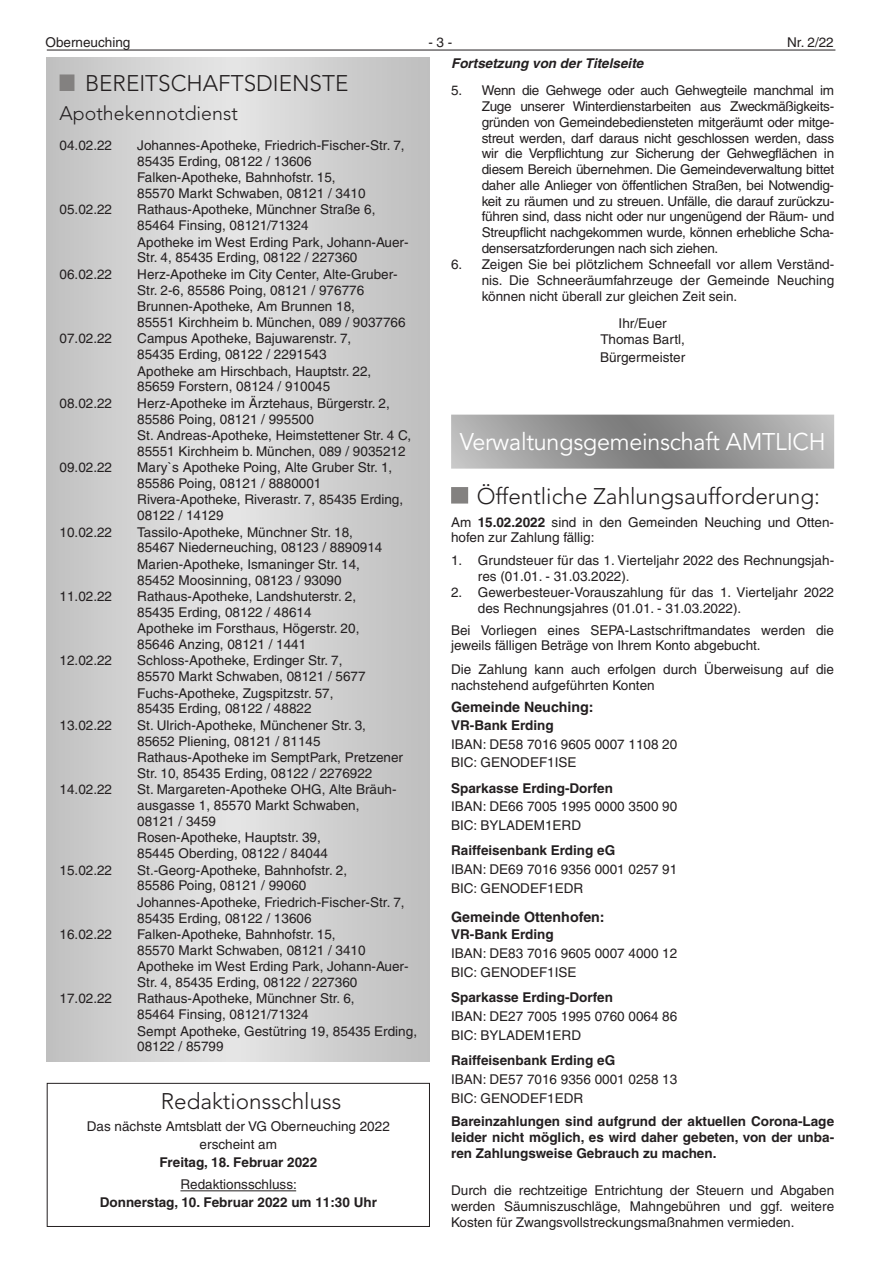
<style>
.page{position:relative;width:881px;height:1263px;background:#fff}
.page>*{position:absolute;margin:0;border:0;box-sizing:border-box;transform-origin:0 0}
.t1{font:24px "Avenir LT";letter-spacing:-.01em;color:#fff}
.t2{font:300 22.5px "Avenir LT";color:#231f20}
.t3{font:300 19.5px "Avenir LT";color:#231f20}
.t4{font:700 14.25px "Helvetica LT";color:#231f20}
.t5{font:13.5px/16px "Helvetica LT";color:#231f20}
.t6{font:700 13.5px/15.8px "Helvetica LT";color:#231f20;text-align:justify}
.t7{font:italic 700 13.5px "Helvetica LT";color:#231f20}
.s1{font-weight:700}
</style>
<div class="page">
<hr style="left:47px;top:50px;width:788px;height:1px;background:#231f20">
<div style="left:451px;top:487px;width:17px;height:17px;background:#838180"></div>
<svg style="left:451px;top:415px;width:382px;height:54px;background:#9b9b9b"></svg>
<div style="left:47px;top:57px;width:382px;height:1004px;background:#d3d3d3"></div>
<div style="left:60px;top:74px;width:14px;height:17px;background:#838180"></div>
<hr style="left:180px;top:1190px;width:116px;height:1px;background:#231f20">
<div style="left:47px;top:1083px;width:382px;height:144px;border:1px solid #231f20"></div>
<p class="t5" style="left:45px;top:34px;width:86px">Oberneuching</p>
<p class="t5" style="left:428px;top:34px;width:26px">- 3 -</p>
<p class="t5" style="left:786px;top:34px;width:48px">Nr. 2/22</p>
<h2 class="t2" style="left:85px;top:70px;width:265px">BEREITSCHAFTSDIENSTE</h2>
<h3 class="t3" style="left:60px;top:102px;width:180px">Apothekennotdienst</h3>
<p class="t5" style="left:60px;top:137px;width:54px">04.02.22</p>
<p class="t5" style="left:137px;top:137px;width:269px">Johannes-Apotheke, Friedrich-Fischer-Str. 7, 85435 Erding, 08122 / 13606<br>Falken-Apotheke, Bahnhofstr. 15,<br>85570 Markt Schwaben, 08121 / 3410</p>
<p class="t5" style="left:60px;top:202px;width:54px">05.02.22</p>
<p class="t5" style="left:137px;top:202px;width:273px">Rathaus-Apotheke, Münchner Straße 6, 85464 Finsing, 08121/71324<br>Apotheke im West Erding Park, Johann-Auer-Str. 4, 85435 Erding, 08122 / 227360</p>
<p class="t5" style="left:60px;top:266px;width:54px">06.02.22</p>
<p class="t5" style="left:137px;top:266px;width:270px">Herz-Apotheke im City Center, Alte-Gruber-Str. 2-6, 85586 Poing, 08121 / 976776<br>Brunnen-Apotheke, Am Brunnen 18,<br>85551 Kirchheim b. München, 089 / 9037766</p>
<p class="t5" style="left:60px;top:330px;width:54px">07.02.22</p>
<p class="t5" style="left:137px;top:330px;width:235px">Campus Apotheke, Bajuwarenstr. 7, 85435 Erding, 08122 / 2291543<br>Apotheke am Hirschbach, Hauptstr. 22, 85659 Forstern, 08124 / 910045</p>
<p class="t5" style="left:60px;top:395px;width:54px">08.02.22</p>
<p class="t5" style="left:137px;top:395px;width:275px">Herz-Apotheke im Ärztehaus, Bürgerstr. 2, 85586 Poing, 08121 / 995500<br>St. Andreas-Apotheke, Heimstettener Str. 4 C, 85551 Kirchheim b. München, 089 / 9035212</p>
<p class="t5" style="left:60px;top:459px;width:54px">09.02.22</p>
<p class="t5" style="left:137px;top:459px;width:267px">Mary`s Apotheke Poing, Alte Gruber Str. 1,<br>85586 Poing, 08121 / 8880001<br>Rivera-Apotheke, Riverastr. 7, 85435 Erding,<br>08122 / 14129</p>
<p class="t5" style="left:60px;top:524px;width:54px">10.02.22</p>
<p class="t5" style="left:137px;top:524px;width:246px">Tassilo-Apotheke, Münchner Str. 18, 85467 Niederneuching, 08123 / 8890914<br>Marien-Apotheke, Ismaninger Str. 14, 85452 Moosinning, 08123 / 93090</p>
<p class="t5" style="left:60px;top:588px;width:54px">11.02.22</p>
<p class="t5" style="left:137px;top:588px;width:223px">Rathaus-Apotheke, Landshuterstr. 2,<br>85435 Erding, 08122 / 48614<br>Apotheke im Forsthaus, Högerstr. 20,<br>85646 Anzing, 08121 / 1441</p>
<p class="t5" style="left:60px;top:653px;width:54px">12.02.22</p>
<p class="t5" style="left:137px;top:653px;width:230px">Schloss-Apotheke, Erdinger Str. 7, 85570 Markt Schwaben, 08121 / 5677<br>Fuchs-Apotheke, Zugspitzstr. 57, 85435 Erding, 08122 / 48822</p>
<p class="t5" style="left:60px;top:717px;width:54px">13.02.22</p>
<p class="t5" style="left:137px;top:717px;width:267px">St. Ulrich-Apotheke, Münchener Str. 3, 85652 Pliening, 08121 / 81145<br>Rathaus-Apotheke im SemptPark, Pretzener Str. 10, 85435 Erding, 08122 / 2276922</p>
<p class="t5" style="left:60px;top:781px;width:54px">14.02.22</p>
<p class="t5" style="left:137px;top:782px;width:261px">St. Margareten-Apotheke OHG, Alte Bräuh&shy;ausgasse 1, 85570 Markt Schwaben,<br>08121 / 3459<br>Rosen-Apotheke, Hauptstr. 39,<br>85445 Oberding, 08122 / 84044</p>
<p class="t5" style="left:60px;top:862px;width:54px">15.02.22</p>
<p class="t5" style="left:137px;top:862px;width:269px">St.-Georg-Apotheke, Bahnhofstr. 2,<br>85586 Poing, 08121 / 99060<br>Johannes-Apotheke, Friedrich-Fischer-Str. 7, 85435 Erding, 08122 / 13606</p>
<p class="t5" style="left:60px;top:926px;width:54px">16.02.22</p>
<p class="t5" style="left:137px;top:926px;width:273px">Falken-Apotheke, Bahnhofstr. 15,<br>85570 Markt Schwaben, 08121 / 3410<br>Apotheke im West Erding Park, Johann-Auer-Str. 4, 85435 Erding, 08122 / 227360</p>
<p class="t5" style="left:60px;top:990px;width:54px">17.02.22</p>
<p class="t5" style="left:137px;top:990px;width:281px">Rathaus-Apotheke, Münchner Str. 6,<br>85464 Finsing, 08121/71324<br>Sempt Apotheke, Gestütring 19, 85435 Erding,<br>08122 / 85799</p>
<h2 class="t2" style="left:161px;top:1088px;width:182px">Redaktionsschluss</h2>
<p class="t5" style="left:87px;top:1117px;width:304px;line-height:17.9px;text-align:center">Das nächste Amtsblatt der VG Oberneuching 2022 erscheint am</p>
<p class="t6" style="left:159px;top:1154px;width:159px">Freitag, 18. Februar 2022</p>
<p class="t5" style="left:180px;top:1177px;width:118px">Redaktionsschluss:</p>
<p class="t6" style="left:100px;top:1194px;width:278px">Donnerstag, 10. Februar 2022 um 11:30 Uhr</p>
<p class="t7" style="left:451px;top:55px;width:194px">Fortsetzung von der Titelseite</p>
<p class="t5" style="left:481px;top:83px;width:354px;text-align:justify;text-indent:-31px">5. Wenn die Gehwege oder auch Gehwegteile manchmal im Zuge unserer Winterdienstarbeiten aus Zweckmäßigkeits&shy;gründen von Gemeindebediensteten mitgeräumt oder mitge&shy;streut werden, darf daraus nicht geschlossen werden, dass wir die Verpflichtung zur Sicherung der Gehwegflächen in diesem Bereich übernehmen. Die Gemeindeverwaltung bittet daher alle Anlieger von öffentlichen Straßen, bei Notwendig&shy;keit zu räumen und zu streuen. Unfälle, die darauf zurückzu&shy;führen sind, dass nicht oder nur ungenügend der Räum- und Streupflicht nachgekommen wurde, können erhebliche Scha&shy;densersatzforderungen nach sich ziehen.</p>
<p class="t5" style="left:481px;top:257px;width:354px;text-align:justify;text-indent:-31px">6. Zeigen Sie bei plötzlichem Schneefall vor allem Verständ&shy;nis. Die Schneeräumfahrzeuge der Gemeinde Neuching können nicht überall zur gleichen Zeit sein.</p>
<p class="t5" style="left:600px;top:316px;width:86px;text-align:center">Ihr/Euer<br>Thomas Bartl,</p>
<p class="t5" style="left:600px;top:349px;width:87px">Bürgermeister</p>
<h1 class="t1" style="left:459px;top:428px;width:367px">Verwaltungsgemeinschaft AMTLICH</h1>
<h2 class="t2" style="left:476px;top:483px;width:345px">Öffentliche Zahlungsaufforderung:</h2>
<p class="t5" style="left:451px;top:514px;width:384px">Am <span class="s1">15.02.2022</span> sind in den Gemeinden Neuching und Otten&shy;hofen zur Zahlung fällig:</p>
<p class="t5" style="left:477px;top:552px;width:357px;text-indent:-27px">1. Grundsteuer für das 1. Vierteljahr 2022 des Rechnungsjah&shy;res (01.01. - 31.03.2022).</p>
<p class="t5" style="left:477px;top:584px;width:357px;text-indent:-27px">2. Gewerbesteuer-Vorauszahlung für das 1. Vierteljahr 2022 des Rechnungsjahres (01.01. - 31.03.2022).</p>
<p class="t5" style="left:451px;top:622px;width:384px">Bei Vorliegen eines SEPA-Lastschriftmandates werden die jeweils fälligen Beträge von Ihrem Konto abgebucht.</p>
<p class="t5" style="left:451px;top:661px;width:384px">Die Zahlung kann auch erfolgen durch Überweisung auf die nachstehend aufgeführten Konten</p>
<p class="t4" style="left:451px;top:698px;width:144px">Gemeinde Neuching:</p>
<p class="t6" style="left:451px;top:717px;width:104px">VR-Bank Erding</p>
<p class="t5" style="left:451px;top:734px;width:227px;line-height:18.8px">IBAN: DE58 7016 9605 0007 1108 20<br>BIC: GENODEF1ISE</p>
<p class="t6" style="left:451px;top:780px;width:163px">Sparkasse Erding-Dorfen</p>
<p class="t5" style="left:451px;top:797px;width:227px;line-height:18.8px">IBAN: DE66 7005 1995 0000 3500 90<br>BIC: BYLADEM1ERD</p>
<p class="t6" style="left:451px;top:842px;width:165px">Raiffeisenbank Erding eG</p>
<p class="t5" style="left:451px;top:860px;width:227px;line-height:18.8px">IBAN: DE69 7016 9356 0001 0257 91<br>BIC: GENODEF1EDR</p>
<p class="t4" style="left:451px;top:908px;width:155px">Gemeinde Ottenhofen:</p>
<p class="t6" style="left:451px;top:926px;width:104px">VR-Bank Erding</p>
<p class="t5" style="left:451px;top:944px;width:227px;line-height:18.8px">IBAN: DE83 7016 9605 0007 4000 12<br>BIC: GENODEF1ISE</p>
<p class="t6" style="left:451px;top:989px;width:163px">Sparkasse Erding-Dorfen</p>
<p class="t5" style="left:451px;top:1007px;width:227px;line-height:18.8px">IBAN: DE27 7005 1995 0760 0064 86<br>BIC: BYLADEM1ERD</p>
<p class="t6" style="left:451px;top:1052px;width:165px">Raiffeisenbank Erding eG</p>
<p class="t5" style="left:451px;top:1070px;width:227px;line-height:18.8px">IBAN: DE57 7016 9356 0001 0258 13<br>BIC: GENODEF1EDR</p>
<p class="t6" style="left:451px;top:1113px;width:384px">Bareinzahlungen sind aufgrund der aktuellen Corona-Lage leider nicht möglich, es wird daher gebeten, von der unba&shy;ren Zahlungsweise Gebrauch zu machen.</p>
<p class="t5" style="left:451px;top:1182px;width:384px;text-align:justify">Durch die rechtzeitige Entrichtung der Steuern und Abgaben werden Säumniszuschläge, Mahngebühren und ggf. weitere Kosten für Zwangsvollstreckungsmaßnahmen vermieden.</p>
</div>
